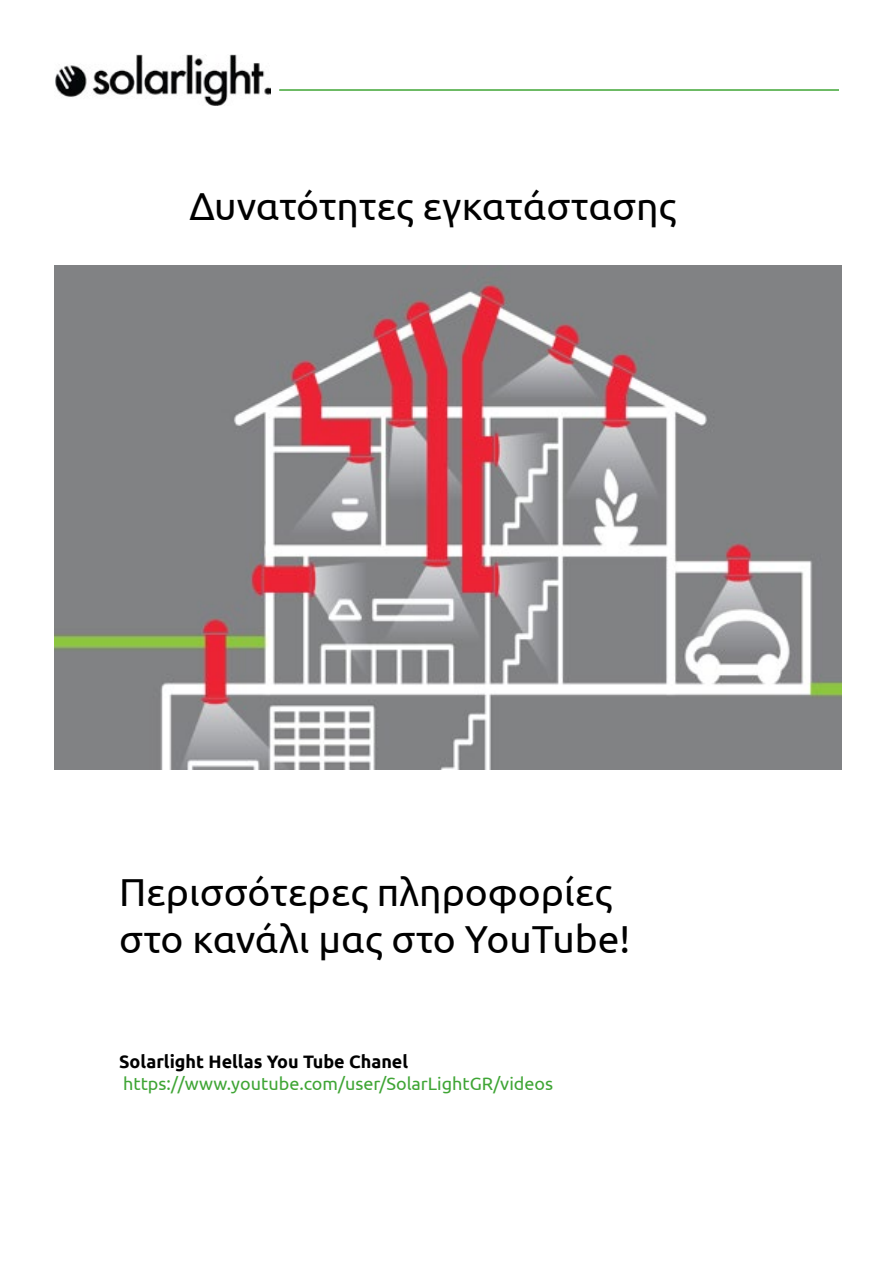
<style>
.page{position:relative;width:893px;height:1263px;background:#fff}
.page>*{position:absolute;margin:0;border:0;box-sizing:border-box;transform-origin:0 0}
.t1{font:39px/46.8px "Ubuntu";color:#000}
.t2{font:18px "Ubuntu";color:#3fa535}
.t3{font:700 18px "Ubuntu";color:#000}
</style>
<div class="page">
<img style="left:55px;top:54px;width:215px;height:52px">
<hr style="left:279px;top:89px;width:560px;height:2px;background:#3fa535">
<img style="left:54px;top:266px;width:788px;height:504px">
<p class="t1" style="left:189px;top:181px;width:488px">Δυνατότητες εγκατάστασης</p>
<p class="t1" style="left:119px;top:868px;width:513px">Περισσότερες πληροφορίες στο κανάλι μας στο YouTube!</p>
<p class="t3" style="left:119px;top:1051px;width:291px">Solarlight Hellas You Tube Chanel</p>
<p class="t2" style="left:123px;top:1072px;width:431px">https://www.youtube.com/user/SolarLightGR/videos</p>
</div>
